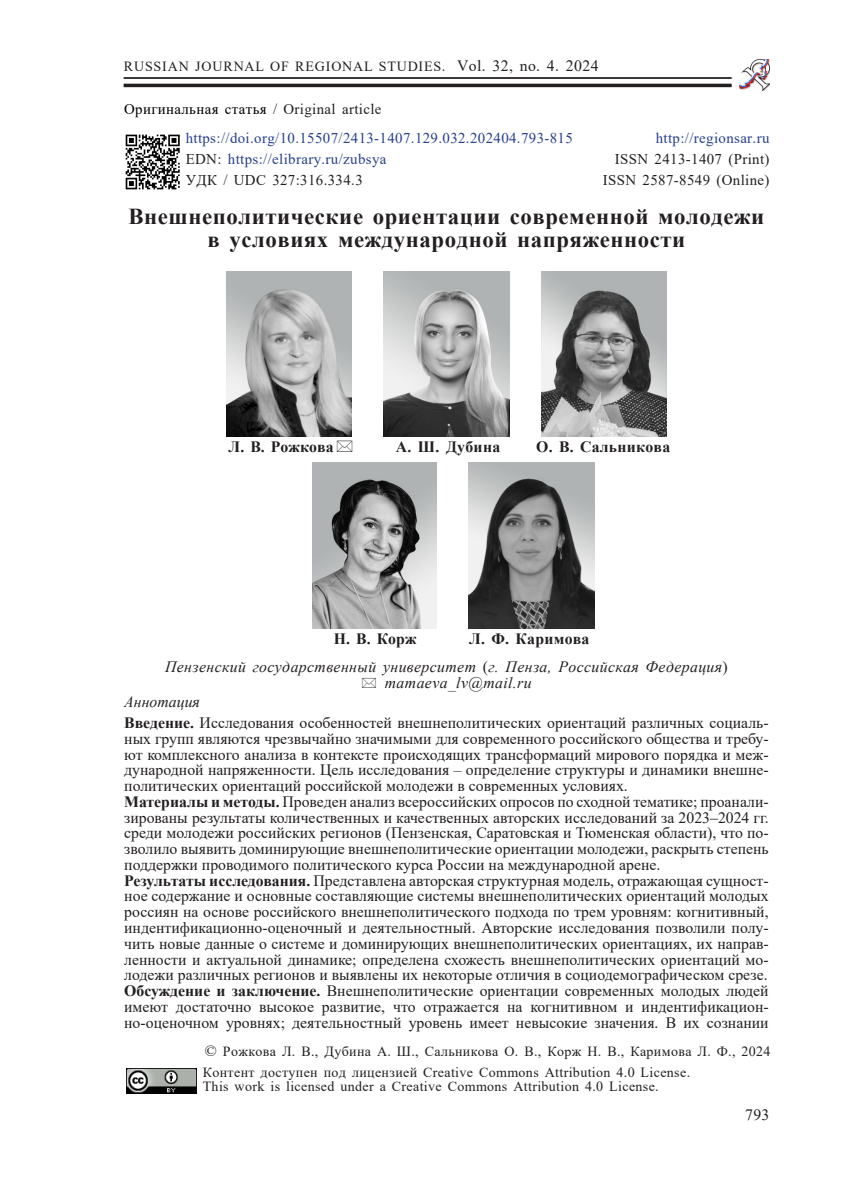
<style>
.page{position:relative;width:844px;height:1191px;background:#fff}
.page>*{position:absolute;margin:0;border:0;box-sizing:border-box;transform-origin:0 0}
.t1{font:700 22.75px/22.8px "Times New Roman";letter-spacing:.025em;color:#231f20;text-align:center}
.t2{font:15.75px/15.8px "Times New Roman";color:#231f20}
.t3{font:italic 15.75px/28px "Times New Roman";letter-spacing:.025em;color:#231f20}
.t4{font:700 15.75px "Times New Roman";letter-spacing:.015em;color:#231f20}
.t5{font:14.88px "Times New Roman";letter-spacing:.025em;color:#253f8e}
.t6{font:14.88px "Times New Roman";letter-spacing:.025em;color:#231f20}
.t7{font:14.88px "Times New Roman";letter-spacing:.025em;color:#000}
.t8{font:14px/20.3px "Times New Roman";letter-spacing:.025em;color:#231f20}
.t9{font:14px "Times New Roman";letter-spacing:.06em;color:#231f20}
.s1{font-size:15.75px}
.s2{color:#231f20}
.s3{font-weight:700;font-style:normal}
.s4{font-style:normal}
.s5{font-style:italic}
.s6{font-weight:700}
</style>
<div class="page">
<hr style="left:124px;top:84px;width:607px;height:3px;background:#231f20">
<hr style="left:124px;top:77px;width:607px;height:2px;background:#231f20">
<img style="left:739px;top:59px;width:30px;height:32px">
<img style="left:126px;top:1068px;width:70px;height:25px">
<img style="left:227px;top:271px;width:125px;height:165px">
<img style="left:384px;top:271px;width:125px;height:165px">
<img style="left:541px;top:271px;width:125px;height:165px">
<img style="left:312px;top:462px;width:124px;height:166px">
<img style="left:468px;top:462px;width:126px;height:166px">
<img style="left:125px;top:134px;width:55px;height:56px">
<p class="t9" style="left:124px;top:56px;width:476px">RUSSIAN JOURNAL OF REGIONAL STUDIES. <span class="s1">Vol. 32, no. 4. 2024</span></p>
<p class="t7" style="left:124px;top:99px;width:259px">Оригинальная статья <span class="s2">/ Original article</span></p>
<p class="t5" style="left:186px;top:128px;width:388px">https://doi.org/10.15507/2413-1407.129.032.202404.793-815</p>
<p class="t5" style="left:655px;top:128px;width:115px">http://regionsar.ru</p>
<p class="t5" style="left:186px;top:148px;width:202px"><span class="s2">EDN:</span> https://elibrary.ru/zubsya</p>
<p class="t6" style="left:614px;top:148px;width:156px">ISSN 2413-1407 (Print)</p>
<p class="t6" style="left:186px;top:169px;width:178px">УДК / UDC 327:316.334.3</p>
<p class="t6" style="left:602px;top:169px;width:168px">ISSN 2587-8549 (Online)</p>
<h1 class="t1" style="left:128px;top:204px;width:637px">Внешнеполитические ориентации современной молодежи в условиях международной напряженности</h1>
<p class="t4" style="left:228px;top:436px;width:107px">Л. В. Рожкова</p>
<p class="t4" style="left:395px;top:436px;width:106px">А. Ш. Дубина</p>
<p class="t4" style="left:536px;top:436px;width:135px">О. В. Сальникова</p>
<p class="t3" style="left:165px;top:624px;width:564px;text-indent:304px"><span class="s3">Л. Ф. Каримова<br></span>Пензенский государственный университет <span class="s4">(</span>г. Пенза, Российская Федерация<span class="s4">)</span></p>
<p class="t3" style="left:385px;top:668px;width:148px">mamaeva_lv@mail.ru</p>
<p class="t2" style="left:124px;top:691px;width:645px;line-height:20.7px"><span class="s5">Аннотация<br></span><span class="s6">Введение.</span> Исследования особенностей внешнеполитических ориентаций различных социаль-</p>
<p class="t2" style="left:124px;top:730px;width:646px">ных групп являются чрезвычайно значимыми для современного российского общества и требу&shy;ют комплексного анализа в контексте происходящих трансформаций мирового порядка и меж&shy;дународной напряженности. Цель исследования – определение структуры и динамики внешне&shy;политических ориентаций российской молодежи в современных условиях.<br><span class="s6">Материалы и методы.</span> Проведен анализ всероссийских опросов по сходной тематике; проанали&shy;зированы результаты количественных и качественных авторских исследований за 2023‒2024 гг. среди молодежи российских регионов (Пензенская, Саратовская и Тюменская области), что по&shy;зволило выявить доминирующие внешнеполитические ориентации молодежи, раскрыть степень поддержки проводимого политического курса России на международной арене.<br><span class="s6">Результаты исследования.</span> Представлена авторская структурная модель, отражающая сущност&shy;ное содержание и основные составляющие системы внешнеполитических ориентаций молодых россиян на основе российского внешнеполитического подхода по трем уровням: когнитивный, индентификационно-оценочный и деятельностный. Авторские исследования позволили полу&shy;чить новые данные о системе и доминирующих внешнеполитических ориентациях, их направ&shy;ленности и актуальной динамике; определена схожесть внешнеполитических ориентаций мо&shy;лодежи различных регионов и выявлены их некоторые отличия в социодемографическом срезе.<br><span class="s6">Обсуждение и заключение.</span> Внешнеполитические ориентации современных молодых людей имеют достаточно высокое развитие, что отражается на когнитивном и индентификацион&shy;но-оценочном уровнях; деятельностный уровень имеет невысокие значения. В их сознании</p>
<p class="t4" style="left:334px;top:627px;width:84px">Н. В. Корж</p>
<p class="t8" style="left:203px;top:1041px;width:569px"><span class="s1">©</span> Рожкова Л. В., Дубина А. Ш., Сальникова О. В., Корж Н. В., Каримова Л. Ф., 2024<br>Контент доступен под лицензией Creative Commons Attribution 4.0 License.</p>
<p class="t8" style="left:203px;top:1075px;width:457px">This work is licensed under a Creative Commons Attribution 4.0 License.</p>
<p class="t2" style="left:744px;top:1106px;width:26px">793</p>
</div>
